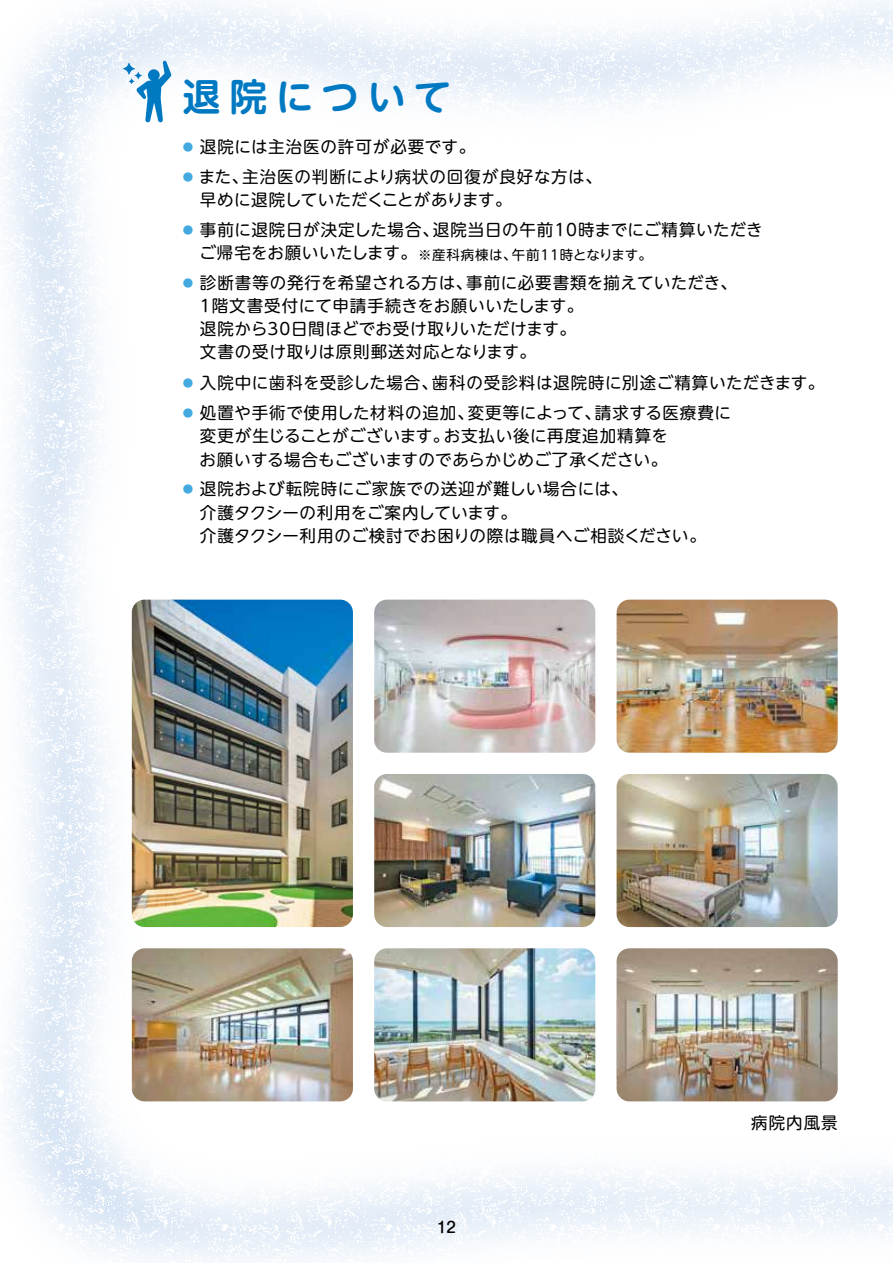
<style>
.page{position:relative;width:893px;height:1263px;background:#fff}
.page>*{position:absolute;margin:0;border:0;box-sizing:border-box;transform-origin:0 0}
.t1{font:700 37.5px "UD Shin M Go Pro De";letter-spacing:.23em;color:#0079c3}
.t2{font:16.5px/23.4px "UD Shin M Go Pro";letter-spacing:.035em;color:#000}
.t3{font:16.5px "UD Shin M Go Pro";letter-spacing:.015em;color:#000}
.t4{font:16.5px "UD Shin M Go Pro";letter-spacing:.055em;color:#000}
.t5{font:500 15px "Shin M Go Pro";color:#000}
.t6{font:13.5px "UD Shin M Go Pro";letter-spacing:.06em;color:#000}
.s1{font-size:10.5px;color:#42aae1}
.s2{font-size:16.5px}
</style>
<div class="page">
<img style="left:8px;top:0;width:885px;height:1262px">
<svg style="left:123px;top:61px;width:48px;height:62px"></svg>
<img style="left:617px;top:948px;width:221px;height:153px">
<img style="left:374px;top:948px;width:221px;height:153px">
<img style="left:132px;top:948px;width:221px;height:153px">
<img style="left:617px;top:774px;width:221px;height:153px">
<img style="left:374px;top:774px;width:221px;height:153px">
<img style="left:132px;top:600px;width:221px;height:327px">
<img style="left:617px;top:600px;width:221px;height:153px">
<img style="left:374px;top:600px;width:221px;height:153px">
<h1 class="t1" style="left:183px;top:66px;width:270px">退院について</h1>
<p class="t4" style="left:183px;top:133px;width:294px"><span class="s1">●</span> 退院には主治医の許可が必要です。</p>
<p class="t2" style="left:200px;top:164px;width:404px;text-indent:-17px"><span class="s1">●</span> また、主治医の判断により病状の回復が良好な方は、早めに退院していただくことがあります。</p>
<p class="t2" style="left:183px;top:217px;width:581px"><span class="s1">●</span> 事前に退院日が決定した場合、退院当日の午前10時までにご精算いただき</p>
<p class="t6" style="left:199px;top:244px;width:454px"><span class="s2">ご帰宅をお願いいたします。</span> ※産科病棟は、午前11時となります。</p>
<p class="t2" style="left:200px;top:271px;width:539px;line-height:22.8px;text-indent:-17px"><span class="s1">●</span> 診断書等の発行を希望される方は、事前に必要書類を揃えていただき、<br>1階文書受付にて申請手続きをお願いいたします。<br>退院から30日間ほどでお受け取りいただけます。<br>文書の受け取りは原則郵送対応となります。</p>
<p class="t2" style="left:183px;top:370px;width:643px"><span class="s1">●</span> 入院中に歯科を受診した場合、歯科の受診料は退院時に別途ご精算いただきます。</p>
<p class="t2" style="left:183px;top:400px;width:549px"><span class="s1">●</span> 処置や手術で使用した材料の追加、変更等によって、請求する医療費に</p>
<p class="t3" style="left:200px;top:446px;width:469px">お願いする場合もございますのであらかじめご了承ください。</p>
<p class="t2" style="left:200px;top:423px;width:469px">変更が生じることがございます。お支払い後に再度追加精算を</p>
<p class="t2" style="left:200px;top:477px;width:508px;text-indent:-17px"><span class="s1">●</span> 退院および転院時にご家族での送迎が難しい場合には、<br>介護タクシーの利用をご案内しています。<br>介護タクシー利用のご検討でお困りの際は職員へご相談ください。</p>
<p class="t5" style="left:437px;top:1215px;width:20px">12</p>
<p class="t2" style="left:751px;top:1110px;width:88px">病院内風景</p>
</div>
